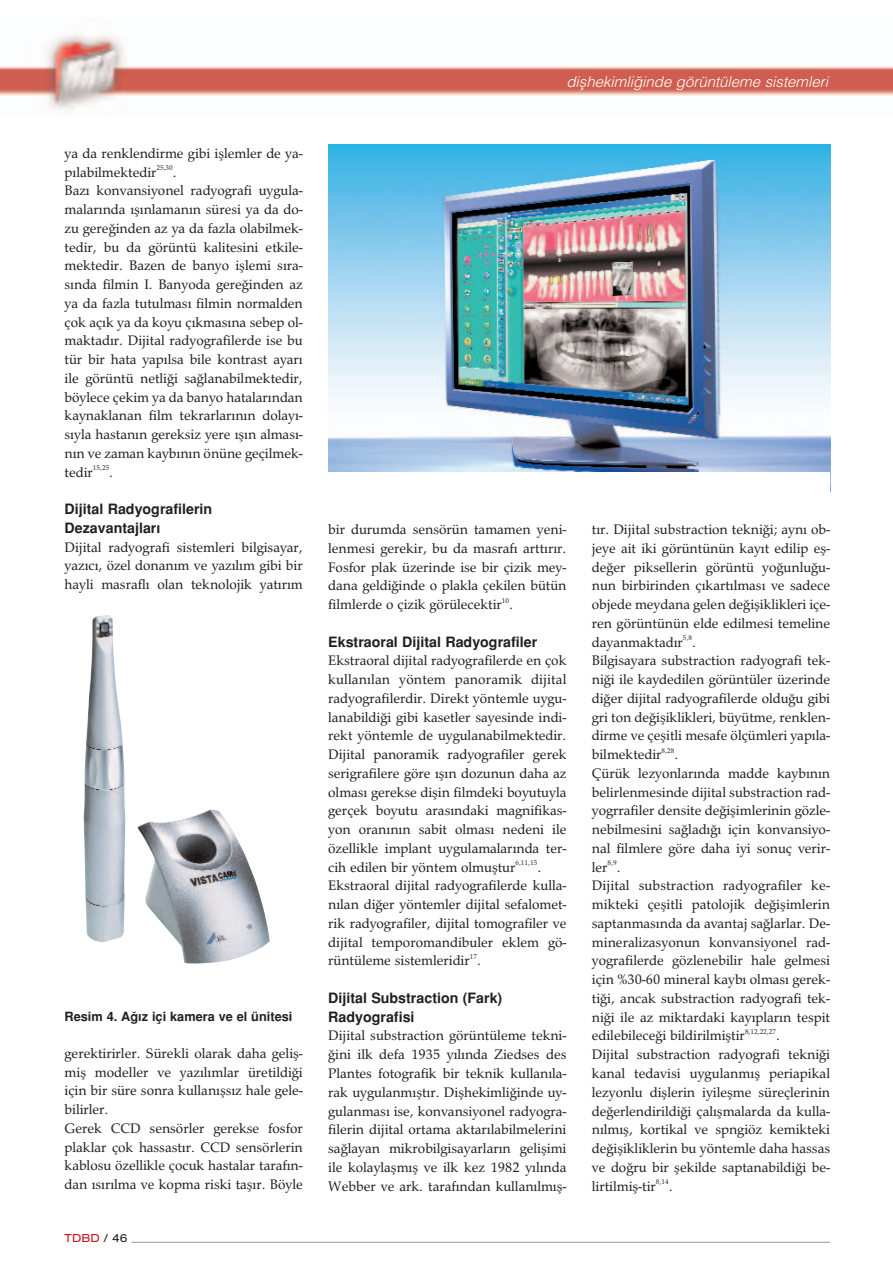
<style>
.page{position:relative;width:893px;height:1263px;background:#fff}
.page>*{position:absolute;margin:0;border:0;box-sizing:border-box;transform-origin:0 0}
.t1{font:15px "Helvetica Light Turk I";color:#fff}
.t2{font:14.25px/18.8px "Palladio T";color:#231f20}
.t3{font:700 14.25px/18.8px "Helvetica";color:#231f20}
.t4{font:700 12.75px "Helvetica";color:#231f20}
.t5{font:12px "Sans Extended";color:#cd151d}
.t6{font:7.2px "Palladio T";color:#231f20}
.s1{color:#231f20}
</style>
<div class="page">
<hr style="left:131px;top:1242px;width:699px;height:1px;background:#939598">
<img style="left:84px;top:615px;width:186px;height:349px">
<img style="left:0;top:33px;width:893px;height:82px">
<img style="left:328px;top:145px;width:502px;height:327px">
<p class="t2" style="left:65px;top:143px;width:240px">ya da renklendirme gibi ifllemler de ya&shy;p›labilmektedir</p>
<p class="t6" style="left:156px;top:163px;width:18px">25,30</p>
<p class="t2" style="left:65px;top:162px;width:240px;text-indent:108px">.<br>Baz› konvansiyonel radyografi uygula&shy;malar›nda ›fl›nlaman›n süresi ya da do&shy;zu gere¤inden az ya da fazla olabilmek&shy;tedir, bu da görüntü kalitesini etkile&shy;mektedir. Bazen de banyo ifllemi s›ra&shy;s›nda filmin I. Banyoda gere¤inden az ya da fazla tutulmas› filmin normalden çok aç›k ya da koyu ç›kmas›na sebep ol&shy;maktad›r. Dijital radyografilerde ise bu tür bir hata yap›lsa bile kontrast ayar› ile görüntü netli¤i sa¤lanabilmektedir, böylece çekim ya da banyo hatalar›ndan kaynaklanan film tekrarlar›n›n dolay›- s›yla hastan›n gereksiz yere ›fl›n almas›- n›n ve zaman kayb›n›n önüne geçilmek&shy;tedir</p>
<p class="t6" style="left:93px;top:463px;width:18px">15,25</p>
<p class="t2" style="left:109px;top:462px;width:5px">.</p>
<p class="t3" style="left:65px;top:499px;width:149px">Dijital Radyografilerin<br>Dezavantajlar›</p>
<p class="t2" style="left:65px;top:537px;width:240px;text-align:justify">Dijital radyografi sistemleri bilgisayar, yaz›c›, özel donan›m ve yaz›l›m gibi bir hayli masrafl› olan teknolojik yat›r›m</p>
<p class="t4" style="left:65px;top:1009px;width:229px">Resim 4. A¤›z içi kamera ve el ünitesi</p>
<p class="t2" style="left:65px;top:1043px;width:240px">gerektirirler. Sürekli olarak daha gelifl&shy;mifl modeller ve yaz›l›mlar üretildi¤i için bir süre sonra kullan›fls›z hale gele&shy;bilirler.<br>Gerek CCD sensörler gerekse fosfor plaklar çok hassast›r. CCD sensörlerin kablosu özellikle çocuk hastalar taraf›n&shy;dan ›s›r›lma ve kopma riski tafl›r. Böyle</p>
<p class="t5" style="left:65px;top:1231px;width:64px">TDBD <span class="s1">/ 46</span></p>
<p class="t1" style="left:566px;top:73px;width:263px">diflhekimli¤inde görüntüleme sistemleri</p>
<p class="t2" style="left:328px;top:520px;width:240px;text-align:justify">bir durumda sensörün tamamen yeni&shy;lenmesi gerekir, bu da masraf› artt›r›r.<br>Fosfor plak üzerinde ise bir çizik mey&shy;dana geldi¤inde o plakla çekilen bütün filmlerde o çizik görülecektir</p>
<p class="t6" style="left:502px;top:596px;width:9px">10</p>
<p class="t2" style="left:509px;top:595px;width:5px">.</p>
<p class="t3" style="left:328px;top:632px;width:211px">Ekstraoral Dijital Radyografiler</p>
<p class="t2" style="left:328px;top:651px;width:240px;text-align:justify">Ekstraoral dijital radyografilerde en çok kullan›lan yöntem panoramik dijital radyografilerdir. Direkt yöntemle uygu&shy;lanabildi¤i gibi kasetler sayesinde indi&shy;rekt yöntemle de uygulanabilmektedir.<br>Dijital panoramik radyografiler gerek serigrafilere göre ›fl›n dozunun daha az olmas› gerekse diflin filmdeki boyutuyla gerçek boyutu aras›ndaki magnifikas&shy;yon oran›n›n sabit olmas› nedeni ile özellikle implant uygulamalar›nda ter&shy;cih edilen bir yöntem olmufltur</p>
<p class="t6" style="left:515px;top:858px;width:23px">6,11,15</p>
<p class="t2" style="left:328px;top:857px;width:240px;text-indent:209px">.<br>Ekstraoral dijital radyografilerde kulla&shy;n›lan di¤er yöntemler dijital sefalomet&shy;rik radyografiler, dijital tomografiler ve dijital temporomandibuler eklem gö&shy;rüntüleme sistemleridir</p>
<p class="t6" style="left:470px;top:952px;width:9px">17</p>
<p class="t2" style="left:477px;top:951px;width:5px">.</p>
<p class="t3" style="left:328px;top:988px;width:176px">Dijital Substraction (Fark)<br>Radyografisi</p>
<p class="t2" style="left:328px;top:1026px;width:240px;text-align:justify">Dijital substraction görüntüleme tekni-¤ini ilk defa 1935 y›l›nda Ziedses des Plantes fotografik bir teknik kullan›la&shy;rak uygulanm›flt›r. Diflhekimli¤inde uy&shy;gulanmas› ise, konvansiyonel radyogra&shy;filerin dijital ortama aktar›labilmelerini sa¤layan mikrobilgisayarlar›n geliflimi ile kolaylaflm›fl ve ilk kez 1982 y›l›nda Webber ve ark. taraf›ndan kullan›lm›fl-</p>
<p class="t2" style="left:592px;top:520px;width:240px;text-align:justify">t›r. Dijital substraction tekni¤i; ayn› ob&shy;jeye ait iki görüntünün kay›t edilip efl&shy;de¤er piksellerin görüntü yo¤unlu¤u&shy;nun birbirinden ç›kart›lmas› ve sadece objede meydana gelen de¤ifliklikleri içe&shy;ren görüntünün elde edilmesi temeline dayanmaktad›r</p>
<p class="t6" style="left:683px;top:633px;width:11px">5,8</p>
<p class="t2" style="left:592px;top:632px;width:240px;text-indent:100px">.<br>Bilgisayara substraction radyografi tek&shy;ni¤i ile kaydedilen görüntüler üzerinde di¤er dijital radyografilerde oldu¤u gibi gri ton de¤ifliklikleri, büyütme, renklen&shy;dirme ve çeflitli mesafe ölçümleri yap›la&shy;bilmektedir</p>
<p class="t6" style="left:662px;top:746px;width:14px">8,28</p>
<p class="t2" style="left:592px;top:745px;width:240px;text-indent:83px">.<br>Çürük lezyonlar›nda madde kayb›n›n belirlenmesinde dijital substraction rad&shy;yogrrafiler densite de¤iflimlerinin gözle&shy;nebilmesini sa¤lad›¤› için konvansiyo&shy;nal filmlere göre daha iyi sonuç verir&shy;ler</p>
<p class="t6" style="left:608px;top:858px;width:11px">8,9</p>
<p class="t2" style="left:592px;top:857px;width:240px;text-indent:25px">.<br>Dijital substraction radyografiler ke&shy;mikteki çeflitli patolojik de¤iflimlerin saptanmas›nda da avantaj sa¤larlar. De&shy;mineralizasyonun konvansiyonel rad&shy;yografilerde gözlenebilir hale gelmesi için %30-60 mineral kayb› olmas› gerek&shy;ti¤i, ancak substraction radyografi tek&shy;ni¤i ile az miktardaki kay›plar›n tespit edilebilece¤i bildirilmifltir</p>
<p class="t6" style="left:745px;top:1027px;width:33px">8,12,22,27</p>
<p class="t2" style="left:592px;top:1026px;width:240px;text-indent:184px">.<br>Dijital substraction radyografi tekni¤i kanal tedavisi uygulanm›fl periapikal lezyonlu difllerin iyileflme süreçlerinin de¤erlendirildi¤i çal›flmalarda da kulla&shy;n›lm›fl, kortikal ve spngiöz kemikteki de¤iflikliklerin bu yöntemle daha hassas ve do¤ru bir flekilde saptanabildi¤i be&shy;lirtilmifl-tir</p>
<p class="t6" style="left:656px;top:1177px;width:14px">8,14</p>
<p class="t2" style="left:669px;top:1176px;width:5px">.</p>
</div>
